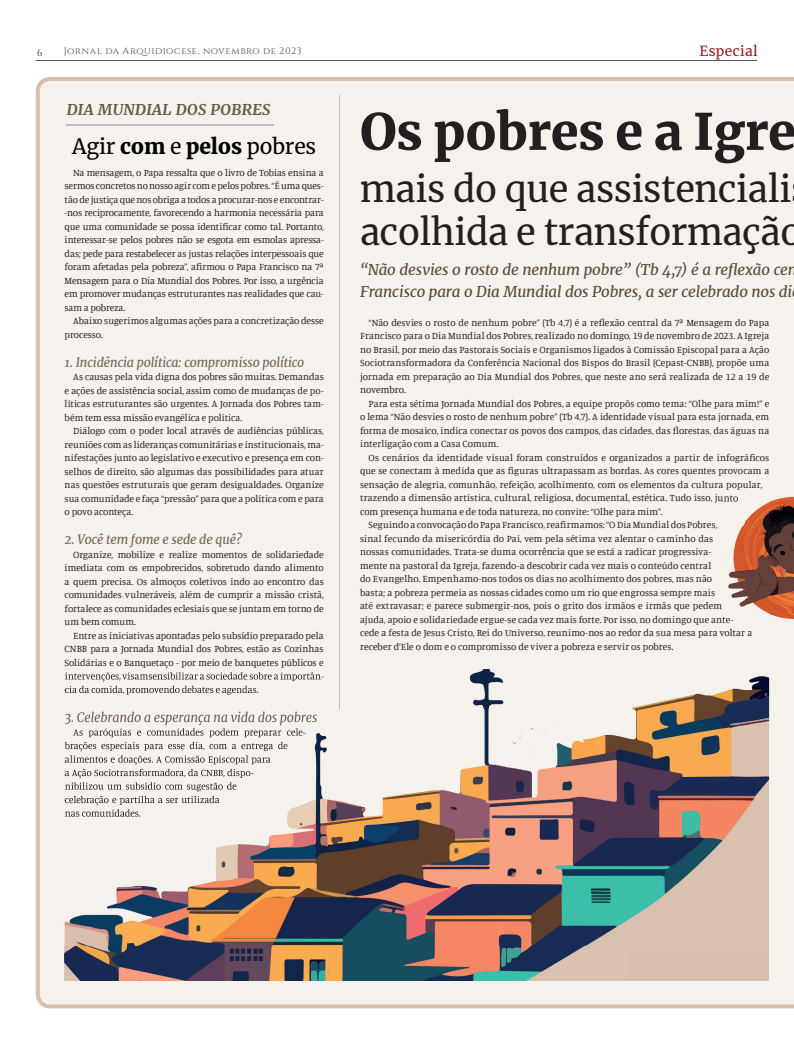
<style>
.page{position:relative;width:794px;height:1049px;background:#fff}
.page>*{position:absolute;margin:0;border:0;box-sizing:border-box;transform-origin:0 0}
.t1{font:900 50px "Merriweather";letter-spacing:-.01em;color:#231f20}
.t2{font:36px/43.2px "Merriweather";letter-spacing:-.01em;color:#231f20}
.t3{font:21px "Merriweather";letter-spacing:-.01em;color:#000}
.t4{font:italic 15px/22px "Merriweather";letter-spacing:-.01em;color:#564a36}
.t5{font:italic 700 15px "Merriweather";letter-spacing:.025em;color:#655845}
.t6{font:13.7px "Merriweather";letter-spacing:.025em;color:#981a1e}
.t7{font:italic 13px "Merriweather";letter-spacing:-.01em;color:#726654;scale:.95 1}
.t8{font:10px/13.5px "Manuale";letter-spacing:.005em;color:#231f20;text-align:justify}
.t9{font:9.5px "Cinzel";letter-spacing:.045em;color:#564a36}
.t10{font:9.5px "Cinzel";color:#231f20}
.s1{font-weight:900}
</style>
<div class="page">
<hr style="left:37px;top:60px;width:720px;height:1px;background:#545a5f">
<div style="left:36px;top:77px;width:758px;height:931px;background:#f5f1ec"></div>
<hr style="left:66px;top:124px;width:208px;height:1px;background:#c3bfb9">
<hr style="left:339px;top:95px;width:1px;height:574px;background:#c3bfb9">
<img style="left:65px;top:669px;width:704px;height:312px">
<img style="left:65px;top:672px;width:259px;height:10px">
<img style="left:65px;top:686px;width:193px;height:9px">
<img style="left:65px;top:711px;width:252px;height:14px">
<img style="left:73px;top:728px;width:233px;height:9px">
<img style="left:65px;top:742px;width:223px;height:9px">
<img style="left:65px;top:755px;width:206px;height:10px">
<img style="left:65px;top:769px;width:189px;height:9px">
<img style="left:65px;top:782px;width:172px;height:9px">
<img style="left:65px;top:796px;width:155px;height:9px">
<img style="left:65px;top:809px;width:75px;height:8px">
<img style="left:339px;top:669px;width:1px;height:40px">
<img style="left:721px;top:495px;width:73px;height:125px">
<img style="left:721px;top:495px;width:17px;height:8px">
<svg style="left:721px;top:602px;width:12px;height:18px"></svg>
<p class="t10" style="left:37px;top:47px;width:7px">6</p>
<p class="t9" style="left:64px;top:45px;width:239px">Jornal da Arquidiocese, novembro de 2023</p>
<h3 class="t6" style="left:699px;top:41px;width:60px">Especial</h3>
<h3 class="t5" style="left:67px;top:100px;width:205px">DIA MUNDIAL DOS POBRES</h3>
<h3 class="t3" style="left:72px;top:132px;width:245px">Agir <span class="s1">com</span> e <span class="s1">pelos</span> pobres</h3>
<p class="t8" style="left:65px;top:165px;width:261px;text-indent:9px">Na mensagem, o Papa ressalta que o livro de Tobias ensina a sermos concretos no nosso agir com e pelos pobres. “É uma ques&shy;tão de justiça que nos obriga a todos a procurar-nos e encontrar--nos reciprocamente, favorecendo a harmonia necessária para que uma comunidade se possa identificar como tal. Portanto, interessar-se pelos pobres não se esgota em esmolas apressa&shy;das; pede para restabelecer as justas relações interpessoais que foram afetadas pela pobreza”, afirmou o Papa Francisco na 7ª Mensagem para o Dia Mundial dos Pobres. Por isso, a urgência em promover mudanças estruturantes nas realidades que cau&shy;sam a pobreza.</p>
<p class="t8" style="left:65px;top:314px;width:261px;text-indent:9px">Abaixo sugerimos algumas ações para a concretização desse processo.</p>
<h3 class="t7" style="left:65px;top:353px;width:254px">1. Incidência política: compromisso político</h3>
<p class="t8" style="left:65px;top:370px;width:260px;text-indent:9px">As causas pela vida digna dos pobres são muitas. Demandas e ações de assistência social, assim como de mudanças de po&shy;líticas estruturantes são urgentes. A Jornada dos Pobres tam&shy;bém tem essa missão evangélica e política.</p>
<p class="t8" style="left:65px;top:424px;width:261px;text-indent:9px">Diálogo com o poder local através de audiências públicas, reuniões com as lideranças comunitárias e institucionais, ma&shy;nifestações junto ao legislativo e executivo e presença em con&shy;selhos de direito, são algumas das possibilidades para atuar nas questões estruturais que geram desigualdades. Organize sua comunidade e faça “pressão” para que a política com e para o povo aconteça.</p>
<h3 class="t7" style="left:65px;top:531px;width:188px">2. Você tem fome e sede de quê?</h3>
<p class="t8" style="left:65px;top:547px;width:261px;text-indent:9px">Organize, mobilize e realize momentos de solidariedade imediata com os empobrecidos, sobretudo dando alimento a quem precisa. Os almoços coletivos indo ao encontro das comunidades vulneráveis, além de cumprir a missão cristã, fortalece as comunidades eclesiais que se juntam em torno de um bem comum.</p>
<p class="t8" style="left:65px;top:628px;width:261px;text-indent:9px">Entre as iniciativas apontadas pelo subsídio preparado pela CNBB para a Jornada Mundial dos Pobres, estão as Cozinhas Solidárias e o Banquetaço - por meio de banquetes públicos e</p>
<h1 class="t1" style="left:360px;top:97px;width:437px">Os pobres e a Igre</h1>
<h2 class="t2" style="left:360px;top:166px;width:443px">mais do que assistenciali acolhida e transformação</h2>
<h3 class="t4" style="left:360px;top:258px;width:438px">“Não desvies o rosto de nenhum pobre” (Tb 4,7) é a reflexão cen<br>Francisco para o Dia Mundial dos Pobres, a ser celebrado nos di</h3>
<p class="t8" style="left:360px;top:315px;width:411px;text-indent:9px">“Não desvies o rosto de nenhum pobre” (Tb 4,7) é a reflexão central da 7ª Mensagem do Papa Francisco para o Dia Mundial dos Pobres, realizado no domingo, 19 de novembro de 2023. A Igreja no Brasil, por meio das Pastorais Sociais e Organismos ligados à Comissão Episcopal para a Ação Sociotransformadora da Conferência Nacional dos Bispos do Brasil (Cepast-CNBB), propõe uma jornada em preparação ao Dia Mundial dos Pobres, que neste ano será realizada de 12 a 19 de novembro.</p>
<p class="t8" style="left:360px;top:396px;width:411px;text-indent:9px">Para esta sétima Jornada Mundial dos Pobres, a equipe propôs como tema: “Olhe para mim!” e o lema “Não desvies o rosto de nenhum pobre” (Tb 4,7). A identidade visual para esta jornada, em forma de mosaico, indica conectar os povos dos campos, das cidades, das florestas, das águas na interligação com a Casa Comum.</p>
<p class="t8" style="left:369px;top:450px;width:402px">Os cenários da identidade visual foram construídos e organizados a partir de infográficos</p>
<p class="t8" style="left:360px;top:464px;width:411px">que se conectam à medida que as figuras ultrapassam as bordas. As cores quentes provocam a</p>
<p class="t8" style="left:360px;top:477px;width:404px">sensação de alegria, comunhão, refeição, acolhimento, com os elementos da cultura popular,</p>
<p class="t8" style="left:360px;top:491px;width:380px">trazendo a dimensão artística, cultural, religiosa, documental, estética. Tudo isso, junto</p>
<p class="t8" style="left:360px;top:504px;width:304px">com presença humana e de toda natureza, no convite: “Olhe para mim”.</p>
<p class="t8" style="left:369px;top:518px;width:350px">Seguindo a convocação do Papa Francisco, reafirmamos: “O Dia Mundial dos Pobres,</p>
<p class="t8" style="left:360px;top:531px;width:355px">sinal fecundo da misericórdia do Pai, vem pela sétima vez alentar o caminho das</p>
<p class="t8" style="left:360px;top:545px;width:352px">nossas comunidades. Trata-se duma ocorrência que se está a radicar progressiva-</p>
<p class="t8" style="left:360px;top:558px;width:353px">mente na pastoral da Igreja, fazendo-a descobrir cada vez mais o conteúdo central</p>
<p class="t8" style="left:360px;top:572px;width:354px">do Evangelho. Empenhamo-nos todos os dias no acolhimento dos pobres, mas não</p>
<p class="t8" style="left:360px;top:585px;width:356px">basta; a pobreza permeia as nossas cidades como um rio que engrossa sempre mais</p>
<p class="t8" style="left:360px;top:599px;width:364px">até extravasar; e parece submergir-nos, pois o grito dos irmãos e irmãs que pedem</p>
<p class="t8" style="left:360px;top:612px;width:374px">ajuda, apoio e solidariedade ergue-se cada vez mais forte. Por isso, no domingo que ante-</p>
<p class="t8" style="left:360px;top:626px;width:394px">cede a festa de Jesus Cristo, Rei do Universo, reunimo-nos ao redor da sua mesa para voltar a</p>
<p class="t8" style="left:360px;top:639px;width:315px">receber d’Ele o dom e o compromisso de viver a pobreza e servir os pobres.</p>
</div>
